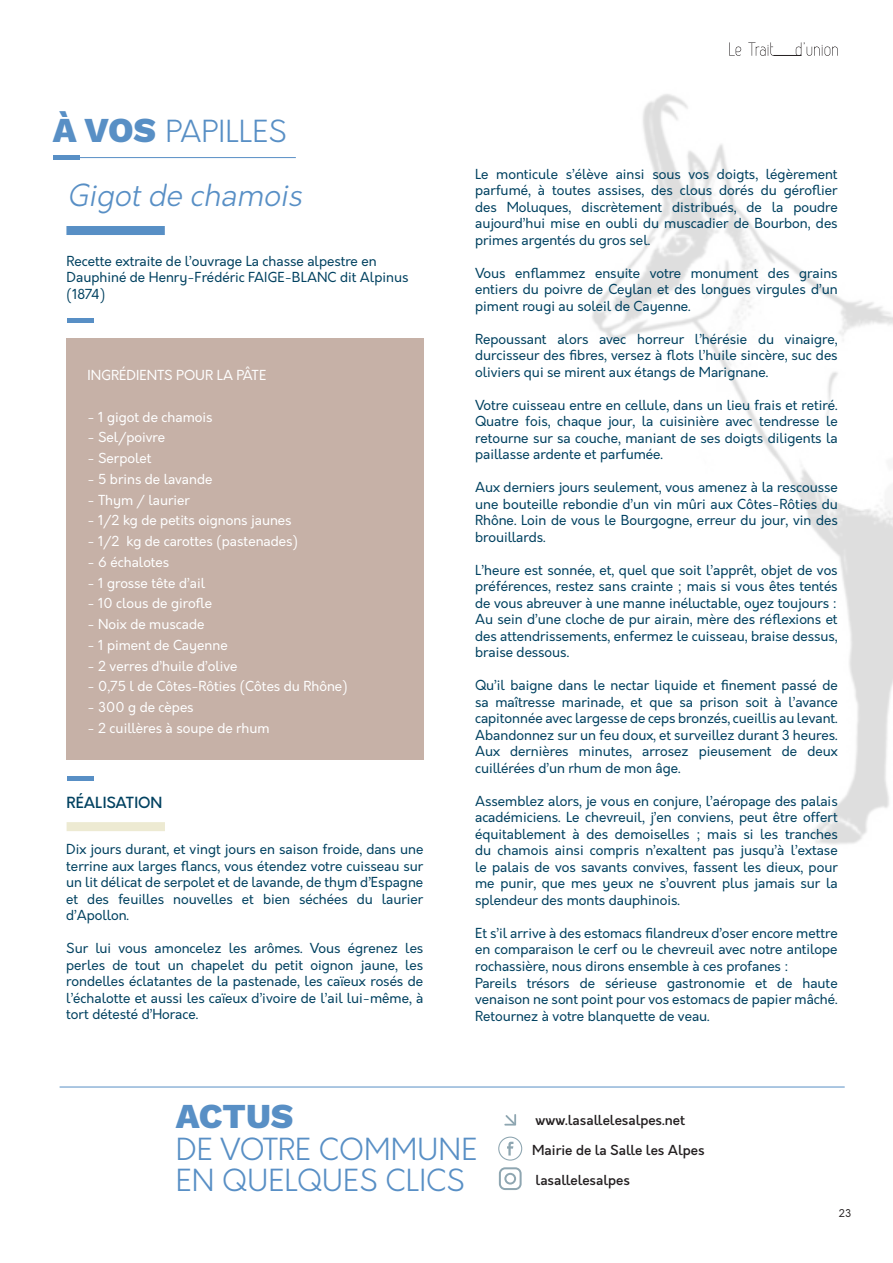
<style>
.page{position:relative;width:893px;height:1263px;background:#fff}
.page>*{position:absolute;margin:0;border:0;box-sizing:border-box;transform-origin:0 0}
.t1{font:800 34.95px "Work Sans";color:#588fc5}
.t2{font:300 29.7px "Orkney";color:#588fc5}
.t3{font:italic 300 29.7px "Orkney";color:#588fc5}
.t4{font:500 15px "Orkney";color:#004160}
.t5{font:13.5px/16.5px "Orkney";color:#004160;text-align:justify}
.t6{font:13.5px "Orkney";color:#fff}
.t7{font:500 13.5px "Orkney";color:#231f20}
.t8{font:10.5px "Orkney";color:#231f20}
.s1{font-family:"Work Sans";font-weight:800;font-size:34.95px}
</style>
<div class="page">
<img style="left:592px;top:94px;width:301px;height:751px">
<div style="left:67px;top:339px;width:357px;height:421px;background:#c6b1a7"></div>
<hr style="left:60px;top:1087px;width:785px;height:1px;background:#588fc5">
<hr style="left:67px;top:776px;width:27px;height:4px;background:#588fc5">
<hr style="left:67px;top:318px;width:27px;height:4px;background:#588fc5">
<svg style="left:729px;top:42px;width:109px;height:14px"></svg>
<hr style="left:54px;top:157px;width:242px;height:1px;background:#588fc5">
<div style="left:66px;top:226px;width:99px;height:9px;background:#588fc5"></div>
<div style="left:67px;top:822px;width:98px;height:9px;background:#edead2"></div>
<hr style="left:53px;top:155px;width:27px;height:4px;background:#588fc5">
<svg style="left:498px;top:1136px;width:24px;height:24px"></svg>
<svg style="left:499px;top:1167px;width:23px;height:23px"></svg>
<svg style="left:504px;top:1114px;width:12px;height:11px"></svg>
<p class="t2" style="left:53px;top:113px;width:236px"><span class="s1">À VOS</span> PAPILLES</p>
<p class="t3" style="left:66px;top:176px;width:244px">Gigotde chamois</p>
<p class="t5" style="left:67px;top:253px;width:343px;text-align:left">Recette extraite de l’ouvrage La chasse alpestre en<br>Dauphiné de Henry-Frédéric FAIGE-BLANC dit Alpinus (1874)</p>
<p class="t6" style="left:87px;top:366px;width:180px">INGRÉDIENTS POUR LA PÂTE</p>
<p class="t6" style="left:87px;top:408px;width:127px">- 1 gigot de chamois</p>
<p class="t6" style="left:87px;top:429px;width:79px">- Sel/poivre</p>
<p class="t6" style="left:87px;top:449px;width:66px">- Serpolet</p>
<p class="t6" style="left:87px;top:470px;width:127px">- 5 brins de lavande</p>
<p class="t6" style="left:87px;top:491px;width:104px">- Thym / laurier</p>
<p class="t6" style="left:87px;top:512px;width:206px">- 1/2 kg de petits oignons jaunes</p>
<p class="t6" style="left:87px;top:532px;width:212px">- 1/2 kg de carottes (pastenades)</p>
<p class="t6" style="left:87px;top:553px;width:83px">- 6 échalotes</p>
<p class="t6" style="left:87px;top:574px;width:119px">- 1 grosse tête d’ail</p>
<p class="t6" style="left:87px;top:595px;width:126px">- 10 clous de girofle</p>
<p class="t6" style="left:87px;top:615px;width:118px">- Noix de muscade</p>
<p class="t6" style="left:87px;top:636px;width:142px">- 1 piment de Cayenne</p>
<p class="t6" style="left:87px;top:657px;width:152px">- 2 verres d’huile d’olive</p>
<p class="t6" style="left:87px;top:678px;width:262px">- 0,75 l de Côtes-Rôties (Côtes du Rhône)</p>
<p class="t6" style="left:87px;top:698px;width:108px">- 300 g de cèpes</p>
<p class="t6" style="left:87px;top:719px;width:184px">- 2 cuillères à soupe de rhum</p>
<p class="t4" style="left:67px;top:792px;width:97px">RÉALISATION</p>
<p class="t5" style="left:66px;top:841px;width:359px">Dix jours durant, et vingt jours en saison froide, dans une terrine aux larges flancs, vous étendez votre cuisseau sur un lit délicat de serpolet et de lavande, de thym d’Espagne et des feuilles nouvelles et bien séchées du laurier d’Apollon.</p>
<p class="t5" style="left:66px;top:940px;width:359px">Sur lui vous amoncelez les arômes. Vous égrenez les perles de tout un chapelet du petit oignon jaune, les rondelles éclatantes de la pastenade, les caïeux rosés de l’échalotte et aussi les caïeux d’ivoire de l’ail lui-même, à tort détesté d’Horace.</p>
<p class="t5" style="left:475px;top:166px;width:364px">Le monticule s’élève ainsi sous vos doigts, légèrement parfumé, à toutes assises, des clous dorés du géroflier des Moluques, discrètement distribués, de la poudre aujourd’hui mise en oubli du muscadier de Bourbon, des primes argentés du gros sel.</p>
<p class="t5" style="left:475px;top:265px;width:364px">Vous enflammez ensuite votre monument des grains entiers du poivre de Ceylan et des longues virgules d’un piment rougi au soleil de Cayenne.</p>
<p class="t5" style="left:475px;top:331px;width:364px">Repoussant alors avec horreur l’hérésie du vinaigre, durcisseur des fibres, versez à flots l’huile sincère, suc des oliviers qui se mirent aux étangs de Marignane.</p>
<p class="t5" style="left:475px;top:397px;width:364px">Votre cuisseau entre en cellule, dans un lieu frais et retiré.<br>Quatre fois, chaque jour, la cuisinière avec tendresse le retourne sur sa couche, maniant de ses doigts diligents la paillasse ardente et parfumée.</p>
<p class="t5" style="left:475px;top:480px;width:364px">Aux derniers jours seulement, vous amenez à la rescousse une bouteille rebondie d’un vin mûri aux Côtes-Rôties du Rhône. Loin de vous le Bourgogne, erreur du jour, vin des brouillards.</p>
<p class="t5" style="left:475px;top:562px;width:364px">L’heure est sonnée, et, quel que soit l’apprêt, objet de vos préférences, restez sans crainte ; mais si vous êtes tentés de vous abreuver à une manne inéluctable, oyez toujours :</p>
<p class="t5" style="left:475px;top:612px;width:364px">Au sein d’une cloche de pur airain, mère des réflexions et des attendrissements, enfermez le cuisseau, braise dessus, braise dessous.</p>
<p class="t5" style="left:475px;top:678px;width:364px">Qu’il baigne dans le nectar liquide et finement passé de sa maîtresse marinade, et que sa prison soit à l’avance capitonnée avec largesse de ceps bronzés, cueillis au levant.</p>
<p class="t5" style="left:475px;top:727px;width:364px">Abandonnez sur un feu doux, et surveillez durant 3 heures.<br>Aux dernières minutes, arrosez pieusement de deux cuillérées d’un rhum de mon âge.</p>
<p class="t5" style="left:475px;top:793px;width:364px">Assemblez alors, je vous en conjure, l’aéropage des palais académiciens. Le chevreuil, j’en conviens, peut être offert équitablement à des demoiselles ; mais si les tranches du chamois ainsi compris n’exaltent pas jusqu’à l’extase le palais de vos savants convives, fassent les dieux, pour me punir, que mes yeux ne s’ouvrent plus jamais sur la splendeur des monts dauphinois.</p>
<p class="t5" style="left:475px;top:925px;width:364px">Et s’il arrive à des estomacs filandreux d’oser encore mettre en comparaison le cerf ou le chevreuil avec notre antilope rochassière, nous dirons ensemble à ces profanes :</p>
<p class="t5" style="left:475px;top:975px;width:364px">Pareils trésors de sérieuse gastronomie et de haute venaison ne sont point pour vos estomacs de papier mâché.<br>Retournez à votre blanquette de veau.</p>
<p class="t1" style="left:176px;top:1090px;width:119px">ACTUS</p>
<p class="t2" style="left:176px;top:1130px;width:303px">DE VOTRE COMMUNE</p>
<p class="t2" style="left:176px;top:1161px;width:291px">EN QUELQUES CLICS</p>
<p class="t7" style="left:536px;top:1111px;width:151px">www.lasallelesalpes.net</p>
<p class="t7" style="left:532px;top:1141px;width:174px">Mairie de la Salle les Alpes</p>
<p class="t7" style="left:536px;top:1171px;width:96px">lasallelesalpes</p>
<p class="t8" style="left:839px;top:1206px;width:14px">23</p>
</div>
